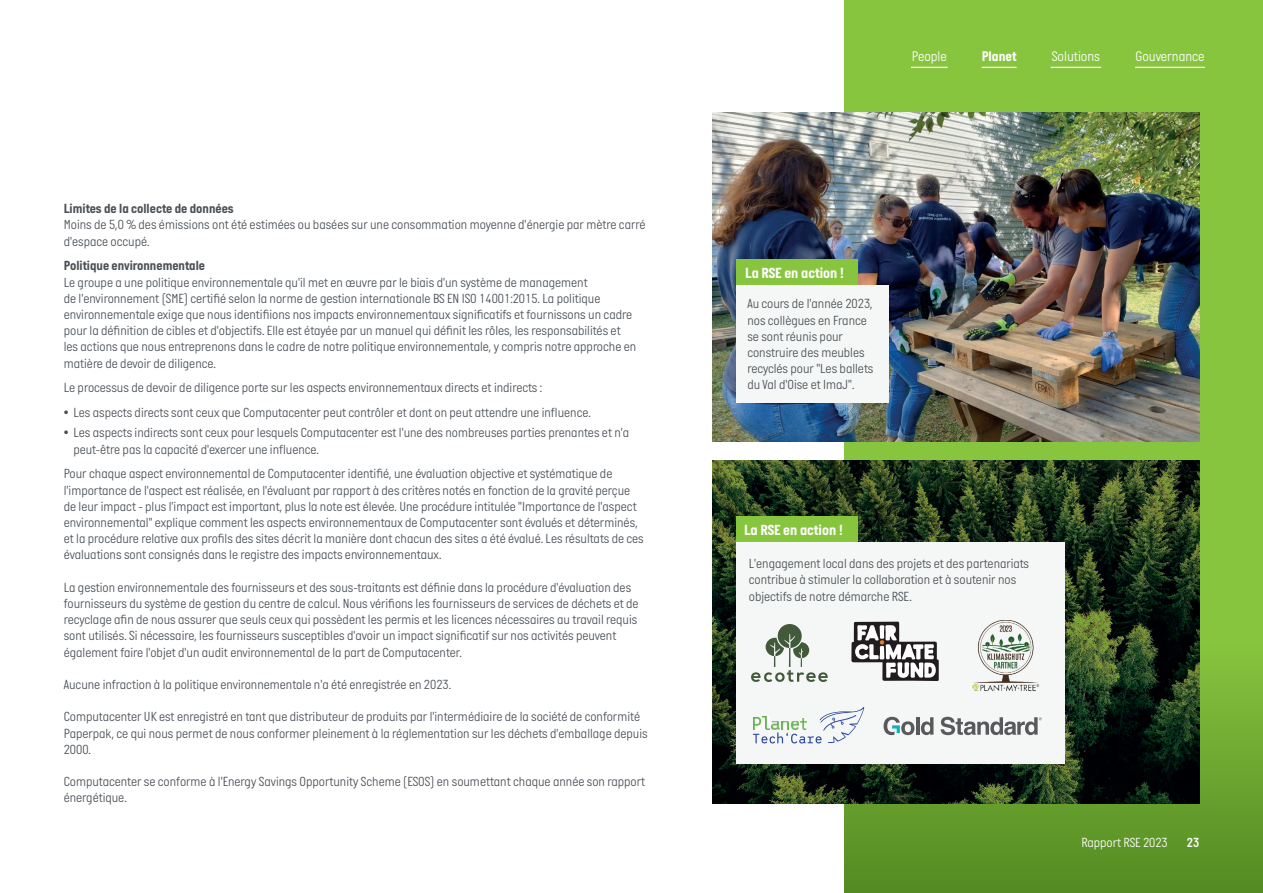
<style>
.page{position:relative;width:1263px;height:893px;background:#fff}
.page>*{position:absolute;margin:0;border:0;box-sizing:border-box;transform-origin:0 0}
.t1{font:700 15px "Italian Plate No One";color:#fff}
.t2{font:300 14.25px "Italian Plate No One";color:#fff}
.t3{font:700 14.25px "Italian Plate No One";color:#fff}
.t4{font:300 13.5px/16.2px "Italian Plate No One";color:#4b5157}
.t5{font:700 13.5px "Italian Plate No One";color:#4b5157}
.t6{font:300 13.5px "Italian Plate No One";color:#fff}
.t7{font:13.5px "Italian Plate No One D Bd";color:#fff}
</style>
<div class="page">
<div style="left:845px;top:0;width:418px;height:893px;background:#88c53f"></div>
<div style="left:845px;top:643px;width:418px;height:250px;background:linear-gradient(to bottom,#84bf3d,#538a23)"></div>
<img style="left:712px;top:113px;width:487px;height:328px">
<svg style="left:712px;top:460px;width:487px;height:344px;background:#1d2f18"></svg>
<div style="left:736px;top:259px;width:122px;height:27px;background:#88c53f"></div>
<div style="left:736px;top:285px;width:153px;height:118px;background:#f5f7f6"></div>
<div style="left:736px;top:516px;width:122px;height:27px;background:#88c53f"></div>
<div style="left:736px;top:542px;width:329px;height:222px;background:#f5f7f6"></div>
<svg style="left:753px;top:707px;width:111px;height:36px"></svg>
<svg style="left:751px;top:624px;width:77px;height:58px"></svg>
<img style="left:973px;top:620px;width:67px;height:71px">
<svg style="left:851px;top:622px;width:88px;height:59px"></svg>
<hr style="left:916px;top:717px;width:3px;height:18px;background:#59595b">
<svg style="left:921px;top:717px;width:12px;height:18px"></svg>
<svg style="left:941px;top:717px;width:101px;height:18px"></svg>
<svg style="left:883px;top:717px;width:31px;height:18px"></svg>
<hr style="left:911px;top:67px;width:37px;height:1px;background:#fff">
<hr style="left:982px;top:67px;width:34px;height:1px;background:#fff">
<hr style="left:1051px;top:67px;width:50px;height:1px;background:#fff">
<hr style="left:1135px;top:67px;width:70px;height:1px;background:#fff">
<p class="t5" style="left:64px;top:201px;width:171px">Limites de la collecte de données</p>
<p class="t4" style="left:64px;top:217px;width:583px">Moins de 5,0 % des émissions ont été estimées ou basées sur une consommation moyenne d'énergie par mètre carré d'espace occupé.</p>
<p class="t5" style="left:64px;top:259px;width:143px">Politique environnementale</p>
<p class="t4" style="left:64px;top:275px;width:574px">Le groupe a une politique environnementale qu'il met en œuvre par le biais d'un système de management<br>de l'environnement (SME) certifié selon la norme de gestion internationale BS EN ISO 14001:2015. La politique environnementale exige que nous identifiions nos impacts environnementaux significatifs et fournissons un cadre pour la définition de cibles et d'objectifs. Elle est étayée par un manuel qui définit les rôles, les responsabilités et les actions que nous entreprenons dans le cadre de notre politique environnementale, y compris notre approche en matière de devoir de diligence.</p>
<p class="t4" style="left:64px;top:380px;width:480px">Le processus de devoir de diligence porte sur les aspects environnementaux directs et indirects :</p>
<p class="t4" style="left:64px;top:405px;width:528px">• Les aspects directs sont ceux que Computacenter peut contrôler et dont on peut attendre une influence.</p>
<p class="t4" style="left:73px;top:425px;width:557px;text-indent:-10px">• Les aspects indirects sont ceux pour lesquels Computacenter est l'une des nombreuses parties prenantes et n'a peut-être pas la capacité d'exercer une influence.</p>
<p class="t4" style="left:64px;top:466px;width:581px">Pour chaque aspect environnemental de Computacenter identifié, une évaluation objective et systématique de l'importance de l'aspect est réalisée, en l'évaluant par rapport à des critères notés en fonction de la gravité perçue de leur impact - plus l'impact est important, plus la note est élevée. Une procédure intitulée "Importance de l'aspect environnemental" explique comment les aspects environnementaux de Computacenter sont évalués et déterminés, et la procédure relative aux profils des sites décrit la manière dont chacun des sites a été évalué. Les résultats de ces évaluations sont consignés dans le registre des impacts environnementaux.</p>
<p class="t4" style="left:64px;top:580px;width:576px">La gestion environnementale des fournisseurs et des sous-traitants est définie dans la procédure d'évaluation des fournisseurs du système de gestion du centre de calcul. Nous vérifions les fournisseurs de services de déchets et de recyclage afin de nous assurer que seuls ceux qui possèdent les permis et les licences nécessaires au travail requis sont utilisés. Si nécessaire, les fournisseurs susceptibles d'avoir un impact significatif sur nos activités peuvent également faire l'objet d'un audit environnemental de la part de Computacenter.</p>
<p class="t4" style="left:64px;top:677px;width:389px">Aucune infraction à la politique environnementale n'a été enregistrée en 2023.</p>
<p class="t4" style="left:64px;top:709px;width:585px">Computacenter UK est enregistré en tant que distributeur de produits par l'intermédiaire de la société de conformité<br>Paperpak, ce qui nous permet de nous conformer pleinement à la réglementation sur les déchets d'emballage depuis<br>2000.</p>
<p class="t4" style="left:64px;top:774px;width:583px">Computacenter se conforme à l'Energy Savings Opportunity Scheme (ESOS) en soumettant chaque année son rapport énergétique.</p>
<p class="t2" style="left:912px;top:48px;width:37px">People</p>
<p class="t3" style="left:982px;top:48px;width:36px">Planet</p>
<p class="t2" style="left:1052px;top:48px;width:50px">Solutions</p>
<p class="t2" style="left:1135px;top:48px;width:71px">Gouvernance</p>
<p class="t1" style="left:745px;top:265px;width:100px">La RSE en action !</p>
<p class="t4" style="left:747px;top:296px;width:127px">Au cours de l'année 2023, nos collègues en France se sont réunis pour construire des meubles recyclés pour "Les ballets du Val d'Oise et ImaJ".</p>
<p class="t1" style="left:744px;top:522px;width:100px">La RSE en action !</p>
<p class="t4" style="left:749px;top:556px;width:282px">L'engagement local dans des projets et des partenariats contribue à stimuler la collaboration et à soutenir nos objectifs de notre démarche RSE.</p>
<p class="t6" style="left:1081px;top:835px;width:88px">Rapport RSE 2023</p>
<p class="t7" style="left:1187px;top:835px;width:14px">23</p>
</div>
